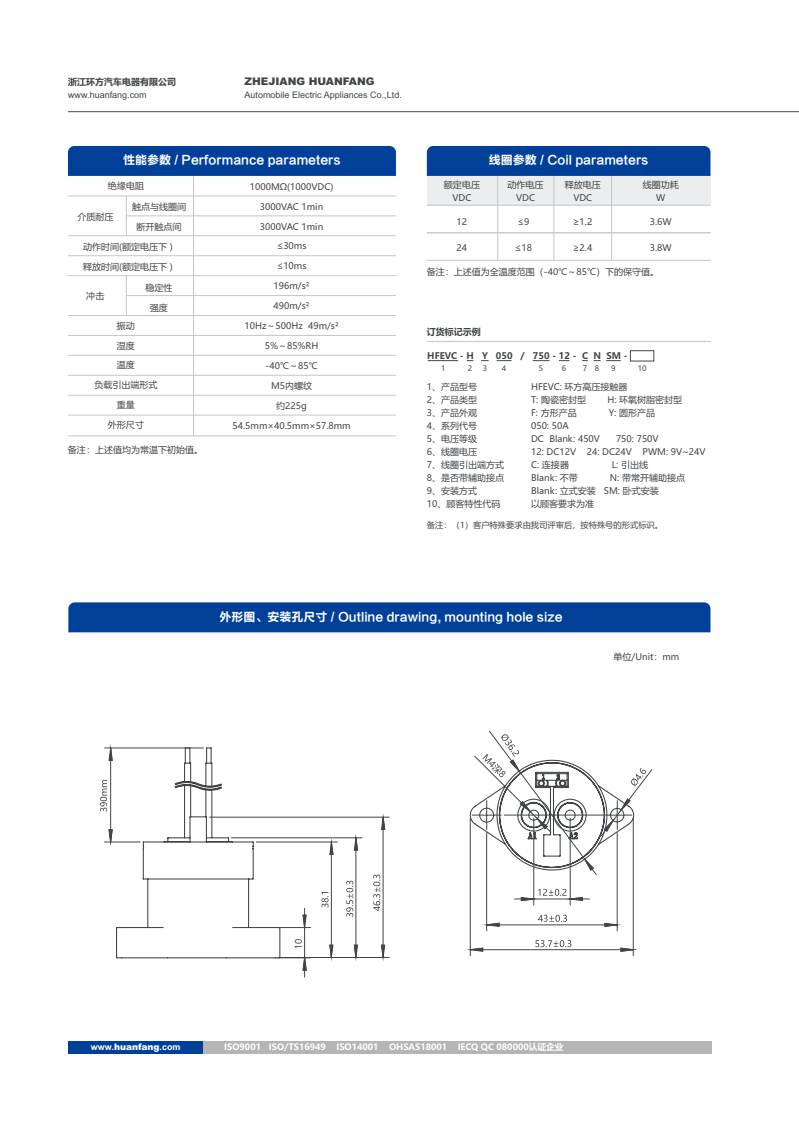
<style>
.page{position:relative;width:799px;height:1131px;background:#fff}
.page>*{position:absolute;margin:0;border:0;box-sizing:border-box;transform-origin:0 0}
.t1{font:12px "FZLTCHJW GB1 0";color:#fff}
.t2{font:900 10.5px "Arial";color:#414549}
.t3{font:9px/13px "Microsoft Ya Hei";color:#414549}
.t4{font:9px "Arial";color:#414549}
.t5{font:700 9px "Microsoft Ya Hei";color:#414549}
.t6{font:700 9px "Arial";color:#fff}
.t7{font:700 8.7px "Microsoft Ya Hei";color:#fff}
.t8{font:8.25px "Microsoft Ya Hei";color:#414549}
.t9{font:7.5px "Microsoft Ya Hei";color:#414549}
.s1{font-weight:900}
</style>
<div class="page">
<hr style="left:486px;top:833px;width:1px;height:98px;background:#414549">
<hr style="left:616px;top:833px;width:1px;height:98px;background:#414549">
<hr style="left:533px;top:818px;width:1px;height:87px;background:#414549">
<hr style="left:569px;top:818px;width:1px;height:87px;background:#414549">
<hr style="left:469px;top:818px;width:1px;height:138px;background:#414549">
<hr style="left:632px;top:818px;width:1px;height:138px;background:#414549">
<hr style="left:209px;top:817px;width:180px;height:1px;background:#414549">
<hr style="left:283px;top:957px;width:106px;height:1px;background:#414549">
<hr style="left:104px;top:748px;width:99px;height:1px;background:#414549">
<hr style="left:104px;top:842px;width:36px;height:1px;background:#414549">
<svg style="left:108px;top:747px;width:277px;height:211px"></svg>
<svg style="left:115px;top:747px;width:166px;height:212px"></svg>
<svg style="left:100px;top:780px;width:7px;height:32px"></svg>
<svg style="left:294px;top:908px;width:13px;height:69px"></svg>
<svg style="left:321px;top:892px;width:7px;height:15px"></svg>
<svg style="left:346px;top:881px;width:7px;height:36px"></svg>
<svg style="left:373px;top:875px;width:7px;height:36px"></svg>
<svg style="left:469px;top:731px;width:183px;height:145px"></svg>
<svg style="left:469px;top:889px;width:164px;height:63px"></svg>
<div style="left:426px;top:176px;width:284px;height:29px;background:#ebedef"></div>
<hr style="left:497px;top:176px;width:1px;height:84px;background:#c2c7ca">
<hr style="left:426px;top:205px;width:284px;height:1px;background:#c2c7ca">
<hr style="left:553px;top:176px;width:1px;height:84px;background:#c2c7ca">
<hr style="left:611px;top:176px;width:1px;height:84px;background:#c2c7ca">
<hr style="left:426px;top:233px;width:284px;height:1px;background:#c2c7ca">
<hr style="left:426px;top:260px;width:284px;height:1px;background:#c2c7ca">
<div style="left:426px;top:146px;width:284px;height:30px;background:#004098"></div>
<div style="left:68px;top:146px;width:327px;height:30px;background:#004098"></div>
<div style="left:68px;top:602px;width:642px;height:30px;background:#004098"></div>
<div style="left:203px;top:1041px;width:508px;height:12px;background:#b5b5b6"></div>
<div style="left:68px;top:1041px;width:135px;height:12px;background:#004098"></div>
<hr style="left:68px;top:111px;width:730px;height:1px;background:#42464a">
<hr style="left:426px;top:341px;width:284px;height:1px;background:#c2c7ca">
<div style="left:629px;top:350px;width:24px;height:11px;border:1px solid #42464a"></div>
<hr style="left:427px;top:360px;width:31px;height:1px;background:#42464a">
<svg style="left:532px;top:360px;width:17px;height:1px"></svg>
<svg style="left:593px;top:360px;width:27px;height:1px"></svg>
<svg style="left:496px;top:360px;width:15px;height:1px"></svg>
<hr style="left:68px;top:196px;width:327px;height:1px;background:#c2c7ca">
<hr style="left:126px;top:216px;width:269px;height:1px;background:#c2c7ca">
<hr style="left:193px;top:176px;width:1px;height:260px;background:#c2c7ca">
<hr style="left:68px;top:236px;width:327px;height:1px;background:#c2c7ca">
<hr style="left:68px;top:255px;width:327px;height:1px;background:#c2c7ca">
<hr style="left:68px;top:275px;width:327px;height:1px;background:#c2c7ca">
<hr style="left:126px;top:295px;width:269px;height:1px;background:#c2c7ca">
<hr style="left:68px;top:315px;width:327px;height:1px;background:#c2c7ca">
<hr style="left:126px;top:196px;width:1px;height:40px;background:#c2c7ca">
<hr style="left:126px;top:276px;width:1px;height:40px;background:#c2c7ca">
<hr style="left:68px;top:335px;width:327px;height:1px;background:#c2c7ca">
<hr style="left:68px;top:355px;width:327px;height:1px;background:#c2c7ca">
<hr style="left:68px;top:375px;width:327px;height:1px;background:#c2c7ca">
<hr style="left:68px;top:395px;width:327px;height:1px;background:#c2c7ca">
<hr style="left:68px;top:415px;width:327px;height:1px;background:#c2c7ca">
<hr style="left:68px;top:436px;width:327px;height:1px;background:#c2c7ca">
<p class="t5" style="left:68px;top:78px;width:109px">浙江环方汽车电器有限公司</p>
<p class="t2" style="left:244px;top:78px;width:131px">ZHEJIANG HUANFANG</p>
<p class="t4" style="left:68px;top:91px;width:80px">www.huanfang.com</p>
<p class="t4" style="left:244px;top:91px;width:159px">Automobile Electric Appliances Co.,Ltd.</p>
<h1 class="t1" style="left:123px;top:154px;width:219px">性能参数 / Performance parameters</h1>
<h1 class="t1" style="left:488px;top:154px;width:161px">线圈参数 / Coil parameters</h1>
<p class="t3" style="left:108px;top:180px;width:37px">绝缘电阻</p>
<p class="t3" style="left:77px;top:211px;width:37px">介质耐压</p>
<p class="t3" style="left:132px;top:201px;width:55px">触点与线圈间</p>
<p class="t3" style="left:136px;top:221px;width:46px">断开触点间</p>
<p class="t3" style="left:83px;top:241px;width:91px">动作时间(额定电压下 )</p>
<p class="t3" style="left:83px;top:261px;width:91px">释放时间(额定电压下 )</p>
<p class="t3" style="left:86px;top:290px;width:19px">冲击</p>
<p class="t3" style="left:145px;top:282px;width:28px">稳定性</p>
<p class="t3" style="left:150px;top:302px;width:19px">强度</p>
<p class="t3" style="left:117px;top:320px;width:19px">振动</p>
<p class="t3" style="left:117px;top:339px;width:19px">湿度</p>
<p class="t3" style="left:117px;top:359px;width:19px">温度</p>
<p class="t3" style="left:94px;top:379px;width:64px">负载引出端形式</p>
<p class="t3" style="left:117px;top:399px;width:19px">重量</p>
<p class="t3" style="left:108px;top:419px;width:37px">外形尺寸</p>
<p class="t3" style="left:68px;top:444px;width:136px">备注：上述值均为常温下初始值。</p>
<p class="t3" style="left:250px;top:181px;width:85px">1000MΩ(1000VDC)</p>
<p class="t3" style="left:260px;top:201px;width:65px">3000VAC 1min</p>
<p class="t3" style="left:260px;top:221px;width:65px">3000VAC 1min</p>
<p class="t3" style="left:276px;top:240px;width:31px">≤30ms</p>
<p class="t3" style="left:276px;top:260px;width:31px">≤10ms</p>
<p class="t3" style="left:273px;top:280px;width:37px">196m/s²</p>
<p class="t3" style="left:273px;top:300px;width:37px">490m/s²</p>
<p class="t3" style="left:244px;top:320px;width:96px">10Hz～500Hz 49m/s²</p>
<p class="t3" style="left:264px;top:340px;width:55px">5%～85%RH</p>
<p class="t3" style="left:265px;top:360px;width:54px">-40℃～85℃</p>
<p class="t3" style="left:271px;top:380px;width:43px">M5内螺纹</p>
<p class="t3" style="left:276px;top:400px;width:32px">约225g</p>
<p class="t3" style="left:232px;top:420px;width:120px">54.5mm×40.5mm×57.8mm</p>
<p class="t3" style="left:443px;top:179px;width:37px;text-align:center">额定电压<br>VDC</p>
<p class="t3" style="left:507px;top:179px;width:37px;text-align:center">动作电压<br>VDC</p>
<p class="t3" style="left:564px;top:179px;width:37px;text-align:center">释放电压<br>VDC</p>
<p class="t3" style="left:642px;top:179px;width:37px;text-align:center">线圈功耗<br>W</p>
<p class="t3" style="left:456px;top:216px;width:12px">12</p>
<p class="t3" style="left:456px;top:242px;width:12px">24</p>
<p class="t3" style="left:572px;top:216px;width:21px">≥1.2</p>
<p class="t3" style="left:572px;top:242px;width:21px">≥2.4</p>
<p class="t3" style="left:517px;top:216px;width:13px">≤9</p>
<p class="t3" style="left:514px;top:242px;width:19px">≤18</p>
<p class="t3" style="left:649px;top:216px;width:23px">3.6W</p>
<p class="t3" style="left:649px;top:242px;width:23px">3.8W</p>
<p class="t3" style="left:426px;top:266px;width:234px">备注：上述值为全温度范围（-40℃～85℃）下的保守值。</p>
<p class="t5" style="left:426px;top:328px;width:55px">订货标记示例</p>
<p class="t5" style="left:427px;top:351px;width:202px">HFEVC - H Y 050 / 750 - 12 - C N SM -</p>
<p class="t3" style="left:426px;top:381px;width:79px">1、产品型号<br>2、产品类型<br>3、产品外观<br>4、系列代号<br>5、电压等级<br>6、线圈电压<br>7、线圈引出端方式<br>8、是否带辅助接点<br>9、安装方式<br>10、顾客特性代码</p>
<p class="t9" style="left:441px;top:365px;width:6px">1</p>
<p class="t9" style="left:467px;top:365px;width:6px">2</p>
<p class="t9" style="left:482px;top:365px;width:6px">3</p>
<p class="t9" style="left:538px;top:365px;width:6px">5</p>
<p class="t9" style="left:561px;top:365px;width:6px">6</p>
<p class="t9" style="left:582px;top:365px;width:18px">7 8</p>
<p class="t9" style="left:610px;top:365px;width:6px">9</p>
<p class="t9" style="left:637px;top:365px;width:10px">10</p>
<p class="t3" style="left:530px;top:381px;width:98px">HFEVC: 环方高压接触器<br>T: 陶瓷密封型</p>
<p class="t9" style="left:501px;top:365px;width:6px">4</p>
<p class="t3" style="left:607px;top:394px;width:76px">H: 环氧树脂密封型</p>
<p class="t3" style="left:530px;top:407px;width:47px">F: 方形产品</p>
<p class="t3" style="left:608px;top:407px;width:48px">Y: 圆形产品</p>
<p class="t3" style="left:530px;top:420px;width:70px">050: 50A<br>DC Blank: 450V</p>
<p class="t3" style="left:530px;top:433px;width:176px;text-indent:85px">750: 750V<br>12: DC12V 24: DC24V PWM: 9V~24V<br>C: 连接器</p>
<p class="t3" style="left:611px;top:459px;width:38px">L: 引出线</p>
<p class="t3" style="left:530px;top:472px;width:155px;text-indent:79px">N: 带常开辅助接点<br>Blank: 立式安装 SM: 卧式安装<br>以顾客要求为准</p>
<p class="t3" style="left:530px;top:472px;width:48px">Blank: 不带</p>
<p class="t8" style="left:426px;top:522px;width:237px">备注：（1）客户特殊要求由我司评审后，按特殊号的形式标识。</p>
<h1 class="t1" style="left:219px;top:610px;width:344px">外形图、安装孔尺寸 / Outline drawing, mounting hole size</h1>
<p class="t3" style="left:613px;top:651px;width:67px">单位/Unit：mm</p>
<p class="t6" style="left:91px;top:1044px;width:91px">www.<span class="s1">huanfang</span>.com</p>
<p class="t7" style="left:224px;top:1043px;width:341px">ISO9001 ISO/TS16949 ISO14001 OHSAS18001 IECQ QC 080000认证企业</p>
</div>
